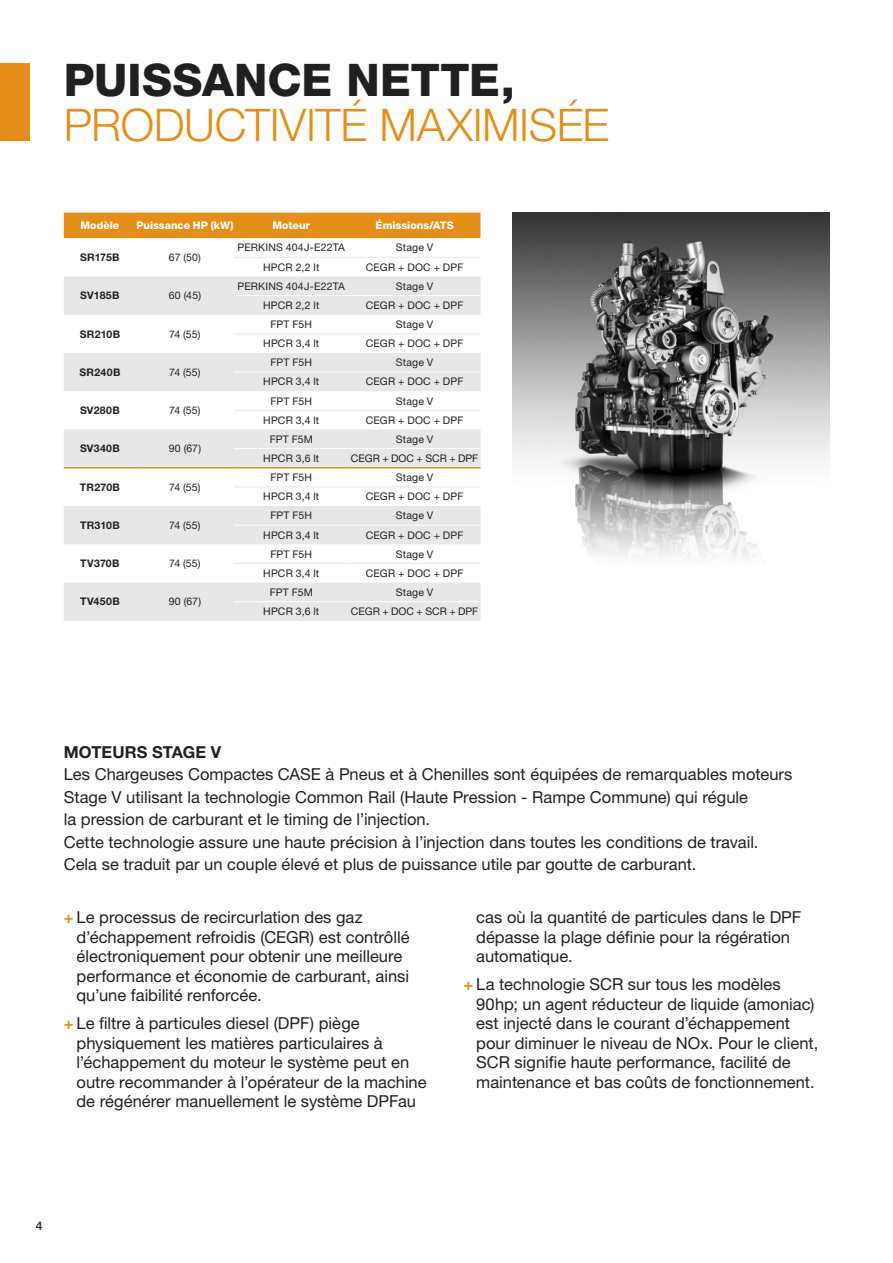
<style>
.page{position:relative;width:893px;height:1263px;background:#fff}
.page>*{position:absolute;margin:0;border:0;box-sizing:border-box;transform-origin:0 0}
.TITOLO_2{font:300 45px "Helvetica Neue LT Pro";letter-spacing:-.01em;color:#e58e19}
.TITOLO_1{font:800 45px "Helvetica Neue LT Pro";color:#231f20}
.TITOLETTI{font:16.5px/19.5px "Helvetica Neue LT Pro";color:#231f20}
.t1{font:500 12px "Helvetica Neue LT Pro";color:#231f20}
.TABELLA-TESTO{font:10.5px "Helvetica Neue LT Pro";letter-spacing:.015em;color:#231f20}
.TABELLA-TESTO-2{font:700 10.5px "Helvetica Neue LT Pro";letter-spacing:.03em;color:#231f20}
.TABELLA-TITOLO{font:800 10.5px "Helvetica Neue LT Pro";color:#fff}
.TABELLA-TESTO-3{font:10.5px "Helvetica Neue LT Pro";letter-spacing:-.005em;color:#231f20}
.s1{font-weight:700}
.s2{font-weight:700;color:#e58e19}
</style>
<div class="page">
<img style="left:513px;top:213px;width:316px;height:345px">
<div style="left:0;top:64px;width:30px;height:77px;background:#e58e19"></div>
<div style="left:64px;top:213px;width:416px;height:25px;background:#e58e19"></div>
<div style="left:64px;top:276px;width:416px;height:20px;background:#e6e7e9"></div>
<svg style="left:64px;top:296px;width:416px;height:325px;fill:#e6e7e9"></svg>
<hr style="left:234px;top:257px;width:115px;height:1px;background:#e6e7e9">
<hr style="left:349px;top:257px;width:131px;height:1px;background:#e6e7e9">
<hr style="left:234px;top:295px;width:115px;height:1px;background:#fff">
<hr style="left:349px;top:295px;width:131px;height:1px;background:#fff">
<hr style="left:234px;top:333px;width:115px;height:1px;background:#e6e7e9">
<hr style="left:349px;top:333px;width:131px;height:1px;background:#e6e7e9">
<hr style="left:234px;top:372px;width:115px;height:1px;background:#fff">
<hr style="left:349px;top:372px;width:131px;height:1px;background:#fff">
<hr style="left:64px;top:467px;width:72px;height:1px;background:#e58e19">
<hr style="left:136px;top:467px;width:98px;height:1px;background:#e58e19">
<hr style="left:234px;top:467px;width:115px;height:1px;background:#e58e19">
<hr style="left:349px;top:467px;width:131px;height:1px;background:#e58e19">
<hr style="left:234px;top:601px;width:115px;height:1px;background:#fff">
<hr style="left:349px;top:601px;width:131px;height:1px;background:#fff">
<hr style="left:234px;top:448px;width:115px;height:1px;background:#fff">
<hr style="left:349px;top:448px;width:131px;height:1px;background:#fff">
<hr style="left:234px;top:410px;width:115px;height:1px;background:#e6e7e9">
<hr style="left:349px;top:410px;width:131px;height:1px;background:#e6e7e9">
<hr style="left:234px;top:486px;width:115px;height:1px;background:#e6e7e9">
<hr style="left:349px;top:486px;width:131px;height:1px;background:#e6e7e9">
<hr style="left:234px;top:525px;width:115px;height:1px;background:#fff">
<hr style="left:349px;top:525px;width:131px;height:1px;background:#fff">
<hr style="left:234px;top:563px;width:115px;height:1px;background:#e6e7e9">
<hr style="left:349px;top:563px;width:131px;height:1px;background:#e6e7e9">
<p class="TITOLO_1" style="left:64px;top:53px;width:453px">PUISSANCE NETTE,</p>
<p class="TITOLO_2" style="left:64px;top:97px;width:547px">PRODUCTIVITÉ MAXIMISÉE</p>
<p class="TABELLA-TITOLO" style="left:81px;top:219px;width:40px">Modèle</p>
<p class="TABELLA-TITOLO" style="left:136px;top:219px;width:99px">Puissance HP (kW)</p>
<p class="TABELLA-TITOLO" style="left:272px;top:219px;width:39px">Moteur</p>
<p class="TABELLA-TITOLO" style="left:375px;top:219px;width:80px">Émissions/ATS</p>
<p class="TABELLA-TESTO-2" style="left:80px;top:251px;width:41px">SR175B</p>
<p class="TABELLA-TESTO" style="left:169px;top:251px;width:34px">67 (50)</p>
<p class="TABELLA-TESTO" style="left:238px;top:241px;width:109px">PERKINS 404J-E22TA</p>
<p class="TABELLA-TESTO" style="left:396px;top:241px;width:39px">Stage V</p>
<p class="TABELLA-TESTO" style="left:263px;top:261px;width:58px">HPCR 2,2 lt</p>
<p class="TABELLA-TESTO" style="left:366px;top:261px;width:99px">CEGR + DOC + DPF</p>
<p class="TABELLA-TESTO-2" style="left:80px;top:289px;width:41px">SV185B</p>
<p class="TABELLA-TESTO" style="left:169px;top:289px;width:34px">60 (45)</p>
<p class="TABELLA-TESTO-2" style="left:80px;top:327px;width:42px">SR210B</p>
<p class="TABELLA-TESTO" style="left:169px;top:328px;width:33px">74 (55)</p>
<p class="TABELLA-TESTO-2" style="left:79px;top:366px;width:42px">SR240B</p>
<p class="TABELLA-TESTO" style="left:169px;top:366px;width:33px">74 (55)</p>
<p class="TABELLA-TESTO-2" style="left:80px;top:404px;width:41px">SV280B</p>
<p class="TABELLA-TESTO" style="left:169px;top:404px;width:33px">74 (55)</p>
<p class="TABELLA-TESTO-2" style="left:80px;top:442px;width:41px">SV340B</p>
<p class="TABELLA-TESTO" style="left:169px;top:442px;width:34px">90 (67)</p>
<p class="TABELLA-TESTO-2" style="left:80px;top:480px;width:42px">TR270B</p>
<p class="TABELLA-TESTO" style="left:169px;top:481px;width:33px">74 (55)</p>
<p class="TABELLA-TESTO-2" style="left:80px;top:519px;width:41px">TR310B</p>
<p class="TABELLA-TESTO" style="left:169px;top:519px;width:33px">74 (55)</p>
<p class="TABELLA-TESTO-2" style="left:80px;top:557px;width:41px">TV370B</p>
<p class="TABELLA-TESTO" style="left:169px;top:557px;width:33px">74 (55)</p>
<p class="TABELLA-TESTO-2" style="left:80px;top:595px;width:41px">TV450B</p>
<p class="TABELLA-TESTO" style="left:169px;top:595px;width:34px">90 (67)</p>
<p class="TABELLA-TESTO" style="left:238px;top:280px;width:109px">PERKINS 404J-E22TA</p>
<p class="TABELLA-TESTO" style="left:396px;top:280px;width:39px">Stage V</p>
<p class="TABELLA-TESTO" style="left:263px;top:299px;width:58px">HPCR 2,2 lt</p>
<p class="TABELLA-TESTO" style="left:366px;top:299px;width:99px">CEGR + DOC + DPF</p>
<p class="TABELLA-TESTO" style="left:270px;top:318px;width:43px">FPT F5H</p>
<p class="TABELLA-TESTO" style="left:396px;top:318px;width:39px">Stage V</p>
<p class="TABELLA-TESTO" style="left:263px;top:337px;width:57px">HPCR 3,4 lt</p>
<p class="TABELLA-TESTO" style="left:366px;top:337px;width:99px">CEGR + DOC + DPF</p>
<p class="TABELLA-TESTO" style="left:270px;top:356px;width:43px">FPT F5H</p>
<p class="TABELLA-TESTO" style="left:396px;top:356px;width:39px">Stage V</p>
<p class="TABELLA-TESTO" style="left:263px;top:375px;width:57px">HPCR 3,4 lt</p>
<p class="TABELLA-TESTO" style="left:366px;top:375px;width:99px">CEGR + DOC + DPF</p>
<p class="TABELLA-TESTO" style="left:270px;top:395px;width:43px">FPT F5H</p>
<p class="TABELLA-TESTO" style="left:396px;top:395px;width:39px">Stage V</p>
<p class="TABELLA-TESTO" style="left:263px;top:414px;width:57px">HPCR 3,4 lt</p>
<p class="TABELLA-TESTO" style="left:366px;top:414px;width:99px">CEGR + DOC + DPF</p>
<p class="TABELLA-TESTO" style="left:270px;top:433px;width:45px">FPT F5M</p>
<p class="TABELLA-TESTO" style="left:396px;top:433px;width:39px">Stage V</p>
<p class="TABELLA-TESTO" style="left:263px;top:452px;width:57px">HPCR 3,6 lt</p>
<p class="TABELLA-TESTO-3" style="left:351px;top:452px;width:129px">CEGR + DOC + SCR + DPF</p>
<p class="TABELLA-TESTO" style="left:270px;top:471px;width:43px">FPT F5H</p>
<p class="TABELLA-TESTO" style="left:396px;top:471px;width:39px">Stage V</p>
<p class="TABELLA-TESTO" style="left:263px;top:490px;width:57px">HPCR 3,4 lt</p>
<p class="TABELLA-TESTO" style="left:366px;top:490px;width:99px">CEGR + DOC + DPF</p>
<p class="TABELLA-TESTO" style="left:270px;top:509px;width:43px">FPT F5H</p>
<p class="TABELLA-TESTO" style="left:396px;top:509px;width:39px">Stage V</p>
<p class="TABELLA-TESTO" style="left:263px;top:528px;width:57px">HPCR 3,4 lt</p>
<p class="TABELLA-TESTO" style="left:366px;top:528px;width:99px">CEGR + DOC + DPF</p>
<p class="TABELLA-TESTO" style="left:270px;top:548px;width:43px">FPT F5H</p>
<p class="TABELLA-TESTO" style="left:396px;top:548px;width:39px">Stage V</p>
<p class="TABELLA-TESTO" style="left:263px;top:567px;width:57px">HPCR 3,4 lt</p>
<p class="TABELLA-TESTO" style="left:366px;top:567px;width:99px">CEGR + DOC + DPF</p>
<p class="TABELLA-TESTO" style="left:270px;top:586px;width:45px">FPT F5M</p>
<p class="TABELLA-TESTO" style="left:396px;top:586px;width:39px">Stage V</p>
<p class="TABELLA-TESTO" style="left:263px;top:605px;width:57px">HPCR 3,6 lt</p>
<p class="TABELLA-TESTO-3" style="left:351px;top:605px;width:129px">CEGR + DOC + SCR + DPF</p>
<p class="TITOLETTI" style="left:64px;top:740px;width:730px;line-height:22.5px"><span class="s1">MOTEURS STAGE V<br></span>Les Chargeuses Compactes CASE à Pneus et à Chenilles sont équipées de remarquables moteurs Stage V utilisant la technologie Common Rail (Haute Pression - Rampe Commune) qui régule<br>la pression de carburant et le timing de l’injection.</p>
<p class="TITOLETTI" style="left:64px;top:830px;width:696px;line-height:22.5px">Cette technologie assure une haute précision à l’injection dans toutes les conditions de travail.<br>Cela se traduit par un couple élevé et plus de puissance utile par goutte de carburant.</p>
<p class="TITOLETTI" style="left:77px;top:907px;width:334px;text-indent:-13px"><span class="s2">+</span> Le processus de recircurlation des gaz d’échappement refroidis (CEGR) est contrôllé électroniquement pour obtenir une meilleure performance et économie de carburant, ainsi qu’une faibilité renforcée.</p>
<p class="TITOLETTI" style="left:77px;top:1013px;width:352px;text-indent:-13px"><span class="s2">+</span> Le filtre à particules diesel (DPF) piège physiquement les matières particulaires à l’échappement du moteur le système peut en outre recommander à l’opérateur de la machine de régénérer manuellement le système DPFau</p>
<p class="TITOLETTI" style="left:476px;top:907px;width:326px">cas où la quantité de particules dans le DPF dépasse la plage définie pour la régération automatique.</p>
<p class="TITOLETTI" style="left:476px;top:974px;width:343px;text-indent:-13px"><span class="s2">+</span> La technologie SCR sur tous les modèles 90hp; un agent réducteur de liquide (amoniac) est injecté dans le courant d’échappement pour diminuer le niveau de NOx. Pour le client, SCR signifie haute performance, facilité de maintenance et bas coûts de fonctionnement.</p>
<p class="t1" style="left:36px;top:1218px;width:8px">4</p>
</div>
